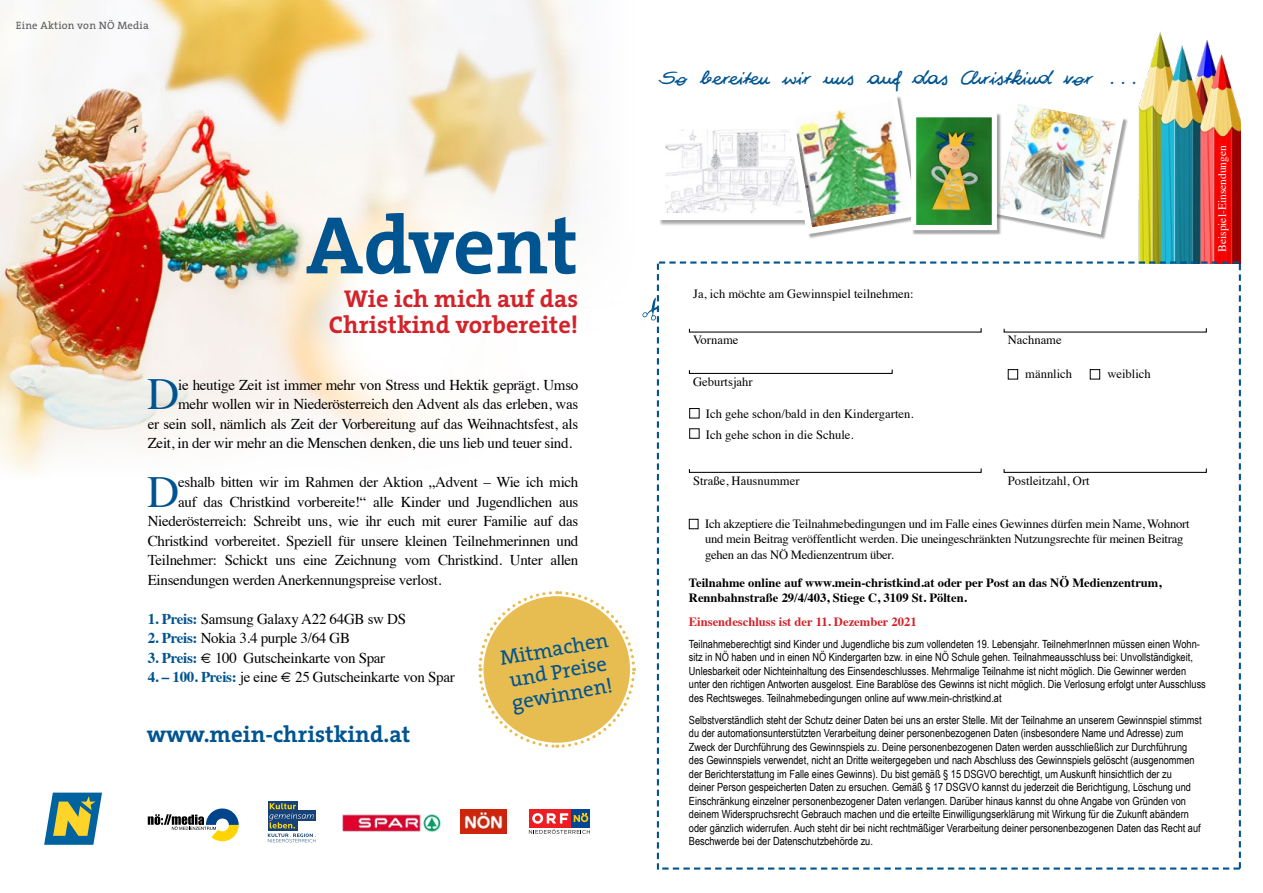
<style>
.page{position:relative;width:1263px;height:893px;background:#fff}
.page>*{position:absolute;margin:0;border:0;box-sizing:border-box;transform-origin:0 0}
.t1{font:700 82.5px "The Serif";letter-spacing:-.015em;color:#005490}
.t2{font:44.4px "Times";color:#005490}
.t3{font:26.25px "WIP Sugar Baby";letter-spacing:-.03em;color:#005490}
.t4{font:700 24.45px/25.5px "The Serif";color:#d2232a;text-align:right}
.t5{font:700 22.95px "The Serif";color:#005490}
.t6{font:20.85px/23px "The Serif";color:#005490}
.t7{font:15px "Times";letter-spacing:-.02em;color:#000}
.t8{font:12.6px/15.1px "Times";letter-spacing:-.02em;color:#000}
.t9{font:12.6px/21px "Times";color:#000}
.t10{font:700 12.6px/15.1px "Times";color:#000}
.t11{font:700 12.6px "Times";color:#d2232a}
.t12{font:11.55px "Times";color:#fff}
.t13{font:11.25px/13.5px "Arial Narrow";color:#000}
.t14{font:10.65px "The Serif";letter-spacing:.02em;color:#58595b}
.s1{font-weight:700;color:#005490}
</style>
<div class="page">
<img style="left:0;top:0;width:582px;height:843px">
<div style="left:659px;top:123px;width:164px;height:103px;background:#000;opacity:.35"></div>
<img style="left:666px;top:130px;width:117px;height:82px">
<img style="left:1138px;top:32px;width:103px;height:229px">
<img style="left:783px;top:96px;width:128px;height:142px">
<img style="left:1002px;top:104px;width:125px;height:134px">
<div style="left:912px;top:113px;width:90px;height:122px;background:#000;opacity:.35"></div>
<img style="left:917px;top:118px;width:74px;height:106px">
<div style="left:911px;top:112px;width:86px;height:118px;border:5px solid #fff"></div>
<svg style="left:148px;top:806px;width:91px;height:37px"></svg>
<svg style="left:44px;top:793px;width:58px;height:52px;background:#759d89"></svg>
<img style="left:343px;top:814px;width:100px;height:18px">
<svg style="left:477px;top:261px;width:764px;height:609px"></svg>
<img style="left:461px;top:810px;width:46px;height:24px">
<div style="left:268px;top:801px;width:47px;height:41px;background:#fff"></div>
<div style="left:268px;top:801px;width:29px;height:10px;background:#174278"></div>
<svg style="left:268px;top:803px;width:47px;height:39px"></svg>
<p class="t14" style="left:16px;top:17px;width:134px">Eine Aktion von NÖ Media</p>
<h1 class="t1" style="left:306px;top:176px;width:274px">Advent</h1>
<h3 class="t4" style="left:329px;top:285px;width:251px">Wie ich mich auf das<br>Christkind vorbereite!</h3>
<h2 class="t2" style="left:147px;top:353px;width:34px">D</h2>
<h3 class="t7" style="left:178px;top:371px;width:402px">ie heutige Zeit ist immer mehr von Stress und Hektik geprägt. Umso</h3>
<h3 class="t7" style="left:178px;top:390px;width:402px">mehr wollen wir in Niederösterreich den Advent als das erleben, was</h3>
<h3 class="t7" style="left:148px;top:410px;width:432px">er sein soll, nämlich als Zeit der Vorbereitung auf das Weihnachtsfest, als</h3>
<h3 class="t7" style="left:148px;top:429px;width:426px">Zeit, in der wir mehr an die Menschen denken, die uns lieb und teuer sind.</h3>
<h2 class="t2" style="left:147px;top:450px;width:34px">D</h2>
<h3 class="t7" style="left:178px;top:468px;width:402px">eshalb bitten wir im Rahmen der Aktion „Advent – Wie ich mich</h3>
<h3 class="t7" style="left:178px;top:488px;width:402px">auf das Christkind vorbereite!“ alle Kinder und Jugendlichen aus</h3>
<h3 class="t7" style="left:148px;top:507px;width:432px">Niederösterreich: Schreibt uns, wie ihr euch mit eurer Familie auf das</h3>
<h3 class="t7" style="left:148px;top:527px;width:432px">Christkind vorbereitet. Speziell für unsere kleinen Teilnehmerinnen und</h3>
<h3 class="t7" style="left:148px;top:546px;width:432px">Teilnehmer: Schickt uns eine Zeichnung vom Christkind. Unter allen</h3>
<h3 class="t7" style="left:148px;top:566px;width:295px">Einsendungen werden Anerkennungspreise verlost.</h3>
<h3 class="t7" style="left:148px;top:605px;width:260px"><span class="s1">1. Preis:</span> Samsung Galaxy A22 64GB sw DS</h3>
<h3 class="t7" style="left:148px;top:624px;width:204px"><span class="s1">2. Preis:</span> Nokia 3.4 purple 3/64 GB</h3>
<h3 class="t7" style="left:148px;top:644px;width:239px"><span class="s1">3. Preis:</span> € 100 Gutscheinkarte von Spar</h3>
<h3 class="t7" style="left:148px;top:663px;width:308px"><span class="s1">4. – 100. Preis:</span> je eine € 25 Gutscheinkarte von Spar</h3>
<h3 class="t6" style="left:498px;top:646px;width:111px;rotate:-10deg">Mitmachen und Preise gewinnen!</h3>
<h3 class="t5" style="left:147px;top:715px;width:265px">www.mein-christkind.at</h3>
<h3 class="t3" style="left:659px;top:64px;width:482px">So bereiten wir uns auf das Christkind vor ...</h3>
<p class="t12" style="left:1211px;top:252px;width:108px;rotate:-90deg">Beispiel-Einsendungen</p>
<p class="t9" style="left:693px;top:282px;width:222px">Ja, ich möchte am Gewinnspiel teilnehmen:</p>
<p class="t9" style="left:693px;top:329px;width:47px">Vorname</p>
<p class="t9" style="left:693px;top:370px;width:61px">Geburtsjahr</p>
<p class="t9" style="left:706px;top:402px;width:209px">Ich gehe schon/bald in den Kindergarten.<br>Ich gehe schon in die Schule.</p>
<p class="t9" style="left:1008px;top:329px;width:55px">Nachname</p>
<p class="t9" style="left:1025px;top:362px;width:48px">männlich</p>
<p class="t9" style="left:1107px;top:362px;width:45px">weiblich</p>
<p class="t9" style="left:693px;top:469px;width:108px">Straße, Hausnummer</p>
<p class="t9" style="left:1008px;top:469px;width:83px">Postleitzahl, Ort</p>
<p class="t8" style="left:705px;top:515px;width:486px">Ich akzeptiere die Teilnahmebedingungen und im Falle eines Gewinnes dürfen mein Name, Wohnort und mein Beitrag veröffentlicht werden. Die uneingeschränkten Nutzungsrechte für meinen Beitrag gehen an das NÖ Medienzentrum über.</p>
<p class="t10" style="left:689px;top:574px;width:474px">Teilnahme online auf www.mein-christkind.at oder per Post an das NÖ Medienzentrum,<br>Rennbahnstraße 29/4/403, Stiege C, 3109 St. Pölten.</p>
<p class="t11" style="left:689px;top:609px;width:229px">Einsendeschluss ist der 11. Dezember 2021</p>
<p class="t13" style="left:689px;top:637px;width:518px">Teilnahmeberechtigt sind Kinder und Jugendliche bis zum vollendeten 19. Lebensjahr. TeilnehmerInnen müssen einen Wohn&shy;sitz in NÖ haben und in einen NÖ Kindergarten bzw. in eine NÖ Schule gehen. Teilnahmeausschluss bei: Unvollständigkeit, Unlesbarkeit oder Nichteinhaltung des Einsendeschlusses. Mehrmalige Teilnahme ist nicht möglich. Die Gewinner werden unter den richtigen Antworten ausgelost. Eine Barablöse des Gewinns ist nicht möglich. Die Verlosung erfolgt unter Ausschluss des Rechtsweges. Teilnahmebedingungen online auf www.mein-christkind.at</p>
<p class="t13" style="left:689px;top:713px;width:514px">Selbstverständlich steht der Schutz deiner Daten bei uns an erster Stelle. Mit der Teilnahme an unserem Gewinnspiel stimmst du der automationsunterstützten Verarbeitung deiner personenbezogenen Daten (insbesondere Name und Adresse) zum Zweck der Durchführung des Gewinnspiels zu. Deine personenbezogenen Daten werden ausschließlich zur Durchführung des Gewinnspiels verwendet, nicht an Dritte weitergegeben und nach Abschluss des Gewinnspiels gelöscht (ausgenommen der Berichterstattung im Falle eines Gewinns). Du bist gemäß § 15 DSGVO berechtigt, um Auskunft hinsichtlich der zu<br>deiner Person gespeicherten Daten zu ersuchen. Gemäß § 17 DSGVO kannst du jederzeit die Berichtigung, Löschung und Einschränkung einzelner personenbezogener Daten verlangen. Darüber hinaus kannst du ohne Angabe von Gründen von deinem Widerspruchsrecht Gebrauch machen und die erteilte Einwilligungserklärung mit Wirkung für die Zukunft abändern oder gänzlich widerrufen. Auch steht dir bei nicht rechtmäßiger Verarbeitung deiner personenbezogenen Daten das Recht auf Beschwerde bei der Datenschutzbehörde zu.</p>
</div>
